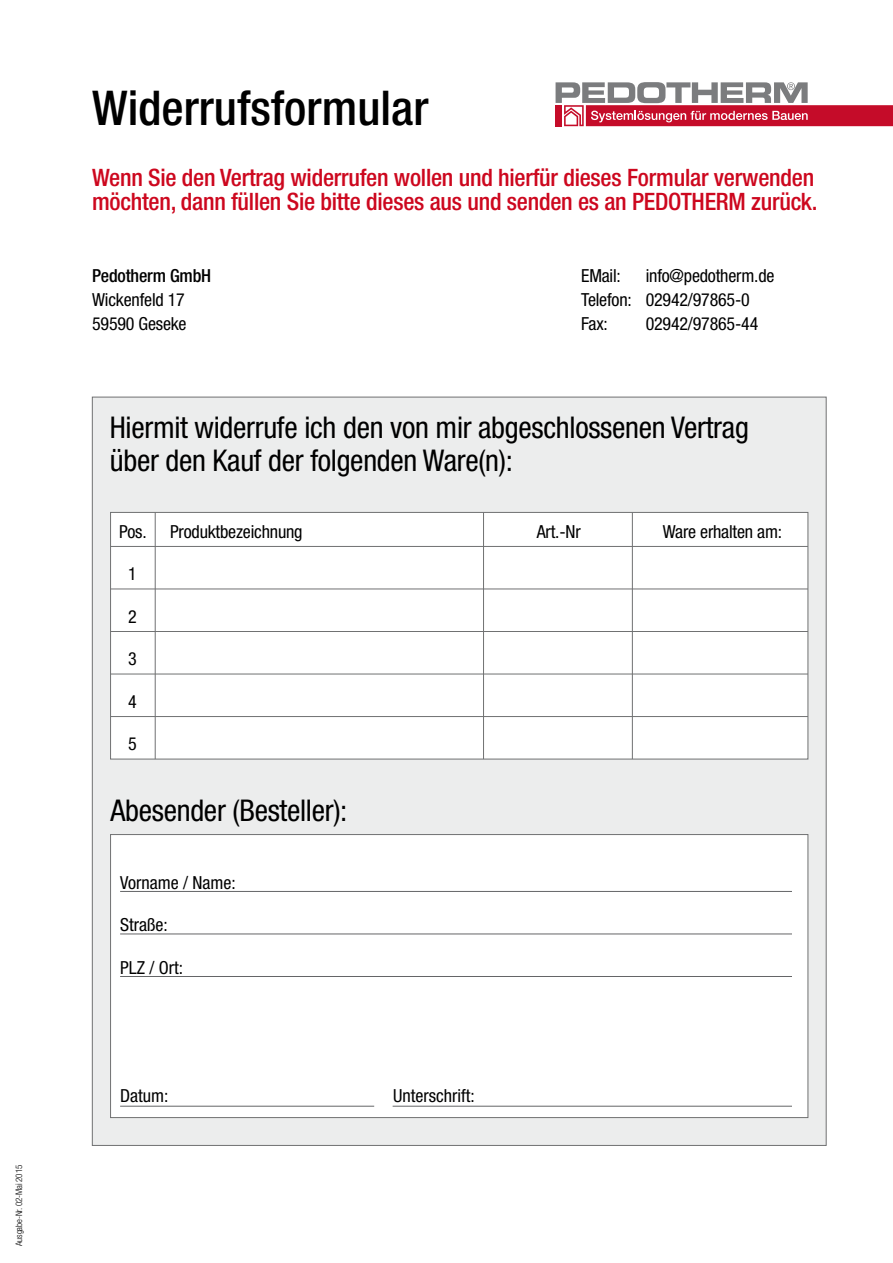
<style>
.page{position:relative;width:893px;height:1263px;background:#fff}
.page>*{position:absolute;margin:0;border:0;box-sizing:border-box;transform-origin:0 0}
.t1{font:500 condensed 48px "Helvetica Neue";color:#000}
.t2{font:condensed 30px/33px "Helvetica Neue";letter-spacing:-.01em;color:#000}
.t3{font:500 condensed 24px/24px "Helvetica Neue";letter-spacing:-.01em;color:#cd071e}
.t4{font:condensed 18px "Helvetica Neue";letter-spacing:-.01em;color:#000}
.t5{font:500 condensed 18px "Helvetica Neue";letter-spacing:-.01em;color:#000}
.t6{font:300 condensed 9px "Helvetica Neue";letter-spacing:-.015em;color:#000}
</style>
<div class="page">
<div style="left:586px;top:105px;width:307px;height:21px;background:#c50c29"></div>
<svg style="left:556px;top:82px;width:252px;height:44px"></svg>
<div style="left:556px;top:105px;width:6px;height:21px;background:#c50c29"></div>
<div style="left:92px;top:397px;width:734px;height:748px;background:#eceded;border:1px solid #707172"></div>
<div style="left:110px;top:512px;width:698px;height:247px;background:#fff;border:1px solid #707172"></div>
<hr style="left:111px;top:546px;width:697px;height:1px;background:#707172">
<hr style="left:111px;top:589px;width:697px;height:1px;background:#707172">
<hr style="left:111px;top:631px;width:697px;height:1px;background:#707172">
<hr style="left:111px;top:674px;width:697px;height:1px;background:#707172">
<hr style="left:111px;top:716px;width:697px;height:1px;background:#707172">
<hr style="left:155px;top:512px;width:1px;height:247px;background:#707172">
<hr style="left:483px;top:512px;width:1px;height:247px;background:#707172">
<hr style="left:632px;top:512px;width:1px;height:247px;background:#707172">
<div style="left:110px;top:834px;width:698px;height:284px;background:#fff;border:1px solid #707172"></div>
<hr style="left:120px;top:891px;width:672px;height:1px;background:#646567">
<hr style="left:120px;top:934px;width:672px;height:1px;background:#646567">
<hr style="left:120px;top:976px;width:672px;height:1px;background:#646567">
<hr style="left:120px;top:1106px;width:254px;height:1px;background:#646567">
<hr style="left:393px;top:1106px;width:399px;height:1px;background:#646567">
<p class="t6" style="left:14px;top:1246px;width:83px;rotate:-90deg">Ausgabe-Nr. 02-Mai 2015</p>
<h1 class="t1" style="left:92px;top:79px;width:338px">Widerrufsformular</h1>
<h3 class="t3" style="left:92px;top:166px;width:727px">Wenn Sie den Vertrag widerrufen wollen und hierfür dieses Formular verwenden möchten, dann füllen Sie bitte dieses aus und senden es an PEDOTHERM zurück.</h3>
<p class="t5" style="left:92px;top:265px;width:121px">Pedotherm GmbH</p>
<p class="t4" style="left:581px;top:266px;width:41px">EMail:</p>
<p class="t4" style="left:646px;top:266px;width:130px">info@pedotherm.de</p>
<p class="t4" style="left:92px;top:290px;width:94px">Wickenfeld 17</p>
<p class="t4" style="left:581px;top:290px;width:170px">Telefon: 02942/97865-0</p>
<p class="t4" style="left:92px;top:314px;width:96px">59590 Geseke</p>
<p class="t4" style="left:581px;top:314px;width:28px">Fax:</p>
<p class="t4" style="left:646px;top:314px;width:114px">02942/97865-44</p>
<h2 class="t2" style="left:110px;top:410px;width:641px">Hiermit widerrufe ich den von mir abgeschlossenen Vertrag über den Kauf der folgenden Ware(n):</h2>
<p class="t4" style="left:119px;top:521px;width:29px">Pos.</p>
<p class="t4" style="left:170px;top:521px;width:134px">Produktbezeichnung</p>
<p class="t4" style="left:537px;top:521px;width:45px">Art.-Nr</p>
<p class="t4" style="left:663px;top:521px;width:121px">Ware erhalten am:</p>
<p class="t4" style="left:128px;top:563px;width:10px">1</p>
<p class="t4" style="left:128px;top:606px;width:10px">2</p>
<p class="t4" style="left:128px;top:648px;width:10px">3</p>
<p class="t4" style="left:128px;top:691px;width:10px">4</p>
<p class="t4" style="left:128px;top:733px;width:10px">5</p>
<h2 class="t2" style="left:111px;top:793px;width:238px">Abesender (Besteller):</h2>
<p class="t4" style="left:120px;top:872px;width:117px">Vorname / Name:</p>
<p class="t4" style="left:120px;top:915px;width:49px">Straße:</p>
<p class="t4" style="left:120px;top:957px;width:64px">PLZ / Ort:</p>
<p class="t4" style="left:120px;top:1085px;width:50px">Datum:</p>
<p class="t4" style="left:393px;top:1085px;width:83px">Unterschrift:</p>
</div>
